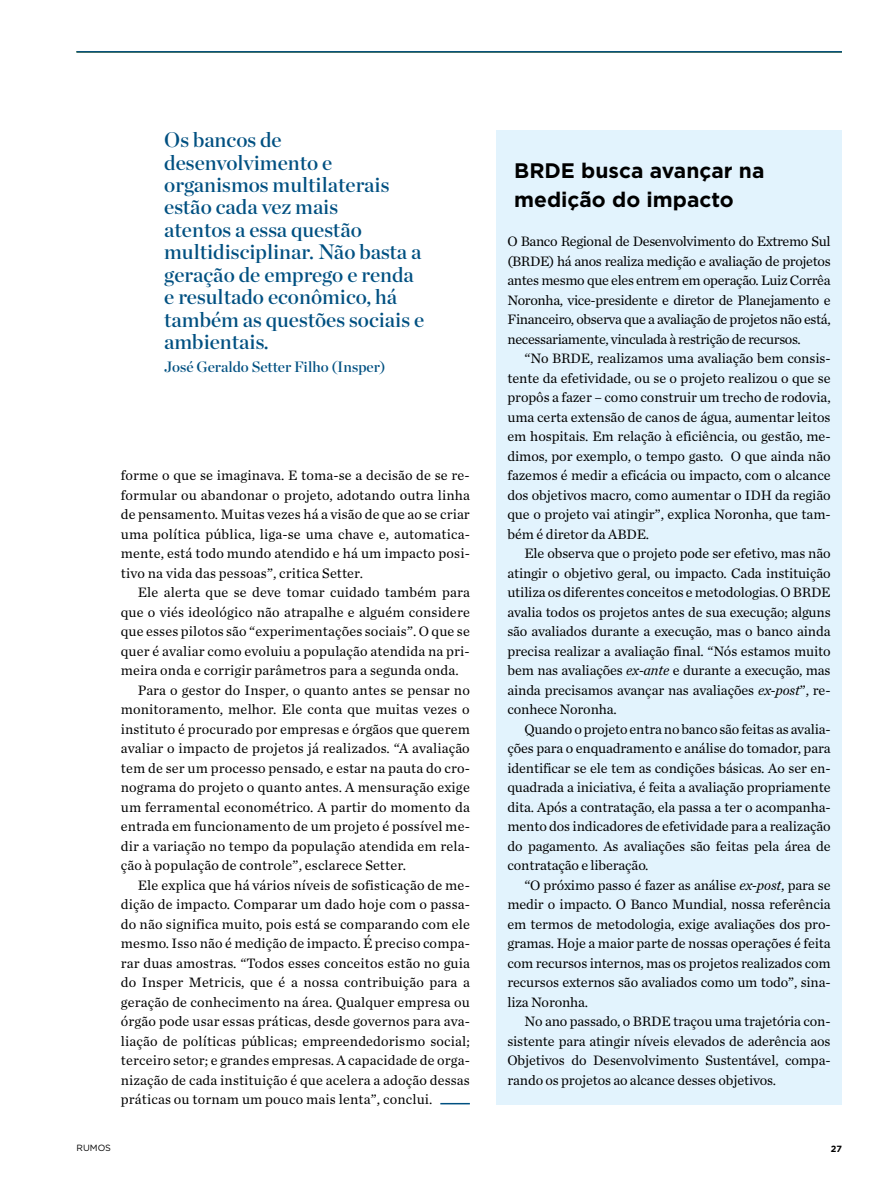
<style>
.page{position:relative;width:893px;height:1191px;background:#fff}
.page>*{position:absolute;margin:0;border:0;box-sizing:border-box;transform-origin:0 0}
.t1{font:21px/22.5px "Chronicle Display Semi";color:#005081}
.t2{font:700 21px/29.2px "Gotham";color:#000}
.t3{font:15px "Chronicle Display Semi";color:#005081}
.t4{font:14.25px/19.5px "Chronicle Text G1";letter-spacing:.01em;color:#000;text-align:justify}
.t5{font:9px "Gotham";color:#000}
.t6{font:700 9px "Gotham";color:#000}
.s1{font-style:italic}
</style>
<div class="page">
<hr style="left:77px;top:51px;width:765px;height:2px;background:#005081">
<hr style="left:440px;top:1103px;width:30px;height:1px;background:#005081">
<div style="left:497px;top:130px;width:345px;height:974px;background:#e2f3fd"></div>
<h1 class="t1" style="left:164px;top:127px;width:261px">Os bancos de desenvolvimento e organismos multilaterais estão cada vez mais<br>atentos a essa questão multidisciplinar. Não basta a geração de emprego e renda e resultado econômico, há também as questões sociais e ambientais.</h1>
<p class="t3" style="left:164px;top:355px;width:223px">José Geraldo Setter Filho (Insper)</p>
<p class="t4" style="left:121px;top:465px;width:351px">forme o que se imaginava. E toma-se a decisão de se re&shy;formular ou abandonar o projeto, adotando outra linha de pensamento. Muitas vezes há a visão de que ao se criar uma política pública, liga-se uma chave e, automatica&shy;mente, está todo mundo atendido e há um impacto posi&shy;tivo na vida das pessoas”, critica Setter.</p>
<p class="t4" style="left:138px;top:582px;width:334px">Ele alerta que se deve tomar cuidado também para</p>
<p class="t4" style="left:121px;top:601px;width:351px">que o viés ideológico não atrapalhe e alguém considere</p>
<p class="t4" style="left:121px;top:621px;width:351px">que esses pilotos são “experimentações sociais”. O que se</p>
<p class="t4" style="left:121px;top:640px;width:350px">quer é avaliar como evoluiu a população atendida na pri-</p>
<p class="t4" style="left:121px;top:660px;width:339px">meira onda e corrigir parâmetros para a segunda onda.</p>
<p class="t4" style="left:138px;top:679px;width:333px">Para o gestor do Insper, o quanto antes se pensar no</p>
<p class="t4" style="left:121px;top:699px;width:350px">monitoramento, melhor. Ele conta que muitas vezes o</p>
<p class="t4" style="left:121px;top:718px;width:351px">instituto é procurado por empresas e órgãos que querem</p>
<p class="t4" style="left:121px;top:738px;width:350px">avaliar o impacto de projetos já realizados. “A avaliação</p>
<p class="t4" style="left:121px;top:757px;width:351px">tem de ser um processo pensado, e estar na pauta do cro-</p>
<p class="t4" style="left:121px;top:777px;width:351px">nograma do projeto o quanto antes. A mensuração exige</p>
<p class="t4" style="left:121px;top:796px;width:351px">um ferramental econométrico. A partir do momento da</p>
<p class="t4" style="left:121px;top:816px;width:351px">entrada em funcionamento de um projeto é possível me-</p>
<p class="t4" style="left:121px;top:835px;width:351px">dir a variação no tempo da população atendida em rela-</p>
<p class="t4" style="left:121px;top:855px;width:287px">ção à população de controle”, esclarece Setter.</p>
<p class="t4" style="left:138px;top:874px;width:334px">Ele explica que há vários níveis de sofisticação de me-</p>
<p class="t4" style="left:121px;top:894px;width:351px">dição de impacto. Comparar um dado hoje com o passa-</p>
<p class="t4" style="left:121px;top:913px;width:351px">do não significa muito, pois está se comparando com ele</p>
<p class="t4" style="left:121px;top:933px;width:351px">mesmo. Isso não é medição de impacto. É preciso compa-</p>
<p class="t4" style="left:121px;top:952px;width:351px">rar duas amostras. “Todos esses conceitos estão no guia</p>
<p class="t4" style="left:121px;top:972px;width:351px">do Insper Metricis, que é a nossa contribuição para a</p>
<p class="t4" style="left:121px;top:991px;width:350px">geração de conhecimento na área. Qualquer empresa ou</p>
<p class="t4" style="left:121px;top:1011px;width:351px">órgão pode usar essas práticas, desde governos para ava-</p>
<p class="t4" style="left:121px;top:1030px;width:351px">liação de políticas públicas; empreendedorismo social;</p>
<p class="t4" style="left:121px;top:1050px;width:351px">terceiro setor; e grandes empresas. A capacidade de orga-</p>
<p class="t4" style="left:121px;top:1069px;width:351px">nização de cada instituição é que acelera a adoção dessas</p>
<p class="t4" style="left:121px;top:1089px;width:313px">práticas ou tornam um pouco mais lenta”, conclui.</p>
<h1 class="t2" style="left:514px;top:156px;width:252px">BRDE busca avançar na medição do impacto</h1>
<p class="t4" style="left:507px;top:231px;width:325px">O Banco Regional de Desenvolvimento do Extremo Sul (BRDE) há anos realiza medição e avaliação de projetos antes mesmo que eles entrem em operação. Luiz Corrêa Noronha, vice-presidente e diretor de Planejamento e Financeiro, observa que a avaliação de projetos não está, necessariamente, vinculada à restrição de recursos.</p>
<p class="t4" style="left:507px;top:348px;width:325px;text-indent:17px">“No BRDE, realizamos uma avaliação bem consis&shy;tente da efetividade, ou se o projeto realizou o que se propôs a fazer – como construir um trecho de rodovia, uma certa extensão de canos de água, aumentar leitos em hospitais. Em relação à eficiência, ou gestão, me&shy;dimos, por exemplo, o tempo gasto. O que ainda não fazemos é medir a eficácia ou impacto, com o alcance dos objetivos macro, como aumentar o IDH da região que o projeto vai atingir”, explica Noronha, que tam&shy;bém é diretor da ABDE.</p>
<p class="t4" style="left:507px;top:543px;width:325px;text-indent:17px">Ele observa que o projeto pode ser efetivo, mas não atingir o objetivo geral, ou impacto. Cada instituição utiliza os diferentes conceitos e metodologias. O BRDE avalia todos os projetos antes de sua execução; alguns são avaliados durante a execução, mas o banco ainda precisa realizar a avaliação final. “Nós estamos muito bem nas avaliações <span class="s1">ex-ante</span> e durante a execução, mas ainda precisamos avançar nas avaliações <span class="s1">ex-post</span>”, re&shy;conhece Noronha.</p>
<p class="t4" style="left:507px;top:718px;width:325px;text-indent:17px">Quando o projeto entra no banco são feitas as avalia&shy;ções para o enquadramento e análise do tomador, para identificar se ele tem as condições básicas. Ao ser en&shy;quadrada a iniciativa, é feita a avaliação propriamente dita. Após a contratação, ela passa a ter o acompanha&shy;mento dos indicadores de efetividade para a realização do pagamento. As avaliações são feitas pela área de contratação e liberação.</p>
<p class="t4" style="left:507px;top:874px;width:325px;text-indent:17px">“O próximo passo é fazer as análise <span class="s1">ex-post</span>, para se medir o impacto. O Banco Mundial, nossa referência em termos de metodologia, exige avaliações dos pro&shy;gramas. Hoje a maior parte de nossas operações é feita com recursos internos, mas os projetos realizados com recursos externos são avaliados como um todo”, sina&shy;liza Noronha.</p>
<p class="t4" style="left:507px;top:1010px;width:325px;text-indent:17px">No ano passado, o BRDE traçou uma trajetória con&shy;sistente para atingir níveis elevados de aderência aos Objetivos do Desenvolvimento Sustentável, compa&shy;rando os projetos ao alcance desses objetivos.</p>
<p class="t5" style="left:77px;top:1141px;width:36px">RUMOS</p>
<p class="t6" style="left:831px;top:1142px;width:13px">27</p>
</div>
